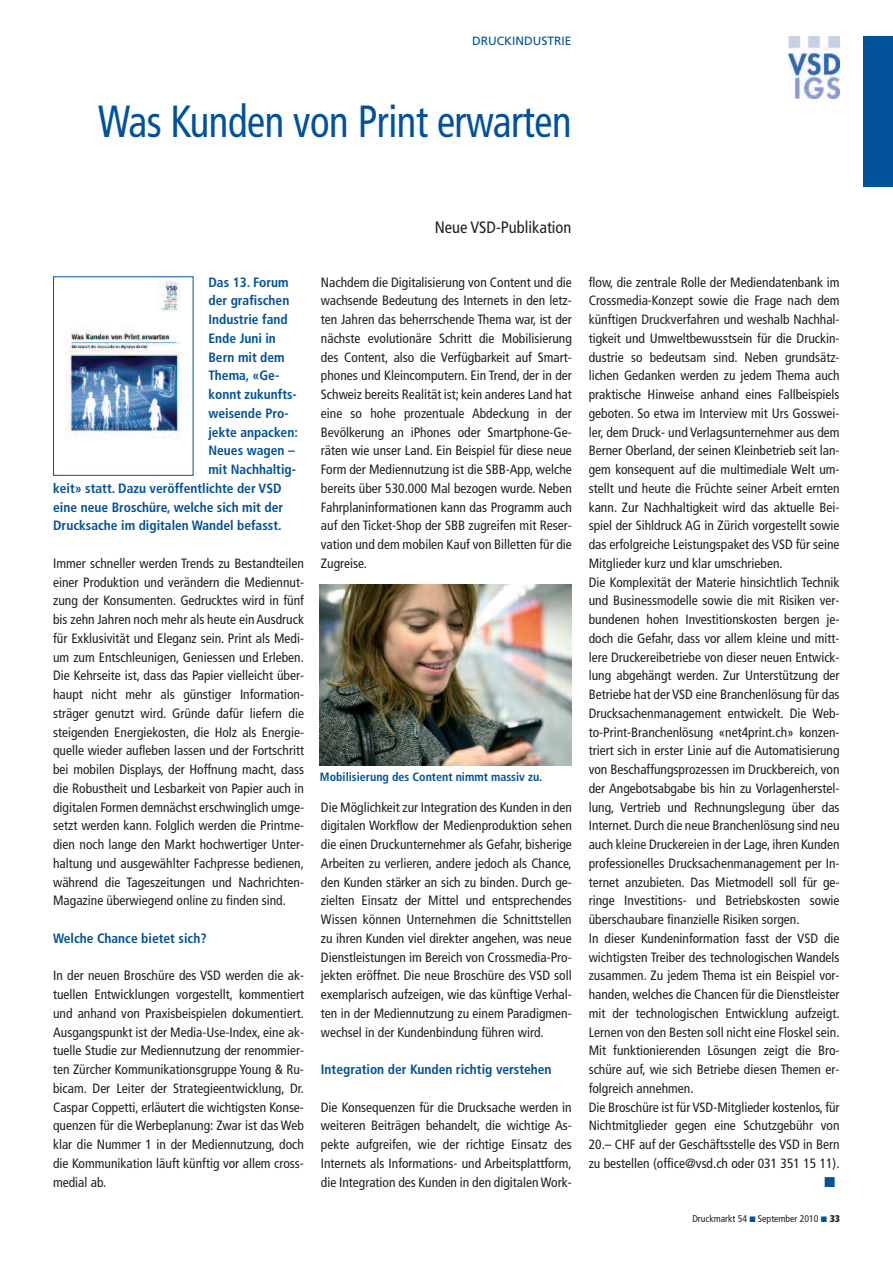
<style>
.page{position:relative;width:893px;height:1263px;background:#fff}
.page>*{position:absolute;margin:0;border:0;box-sizing:border-box;transform-origin:0 0}
.t1{font:condensed 45px "Frutiger";letter-spacing:-.01em;color:#01519c;scale:.9 1}
.t2{font:condensed 16.5px "Frutiger";color:#231f20}
.t3{font:condensed 13.5px/18.8px "Frutiger";color:#231f20;text-align:justify}
.t4{font:700 condensed 13.5px "Frutiger";color:#01519c}
.t5{font:700 condensed 12px "Frutiger";color:#01519c}
.t6{font:12px "Frutiger";color:#01519c}
.t7{font:condensed 9.75px "Frutiger";color:#231f20}
.s1{font-weight:900}
</style>
<div class="page">
<img style="left:788px;top:36px;width:51px;height:62px">
<div style="left:863px;top:36px;width:30px;height:151px;background:#01519c"></div>
<img style="left:65px;top:278px;width:116px;height:161px">
<div style="left:53px;top:276px;width:140px;height:200px;border:1px solid #01519c"></div>
<img style="left:320px;top:585px;width:251px;height:181px">
<p class="t6" style="left:472px;top:36px;width:101px">DRUCKINDUSTRIE</p>
<h1 class="t1" style="left:98px;top:103px;width:528px">Was Kunden von Print erwarten</h1>
<p class="t2" style="left:435px;top:220px;width:138px">Neue VSD-Publikation</p>
<p class="t4" style="left:208px;top:276px;width:82px">Das 13. Forum</p>
<p class="t4" style="left:208px;top:295px;width:82px">der grafischen</p>
<p class="t4" style="left:208px;top:314px;width:81px">Industrie fand</p>
<p class="t4" style="left:208px;top:333px;width:69px">Ende Juni in</p>
<p class="t4" style="left:208px;top:351px;width:78px">Bern mit dem</p>
<p class="t4" style="left:208px;top:370px;width:72px">Thema, «Ge-</p>
<p class="t4" style="left:208px;top:389px;width:90px">konnt zukunfts-</p>
<p class="t4" style="left:208px;top:408px;width:82px">weisende Pro-</p>
<p class="t4" style="left:208px;top:426px;width:91px">jekte anpacken:</p>
<p class="t4" style="left:208px;top:445px;width:88px">Neues wagen –</p>
<p class="t4" style="left:208px;top:464px;width:89px">mit Nachhaltig-</p>
<p class="t4" style="left:53px;top:483px;width:230px">keit» statt. Dazu veröffentlichte der VSD</p>
<p class="t4" style="left:53px;top:501px;width:232px">eine neue Broschüre, welche sich mit der</p>
<p class="t4" style="left:53px;top:520px;width:230px">Drucksache im digitalen Wandel befasst.</p>
<p class="t3" style="left:53px;top:555px;width:252px">Immer schneller werden Trends zu Bestandteilen einer Produktion und verändern die Mediennut&shy;zung der Konsumenten. Gedrucktes wird in fünf bis zehn Jahren noch mehr als heute ein Ausdruck für Exklusivität und Eleganz sein. Print als Medi&shy;um zum Entschleunigen, Geniessen und Erleben.<br>Die Kehrseite ist, dass das Papier vielleicht über&shy;haupt nicht mehr als günstiger Information&shy;sträger genutzt wird. Gründe dafür liefern die steigenden Energiekosten, die Holz als Energie&shy;quelle wieder aufleben lassen und der Fortschritt bei mobilen Displays, der Hoffnung macht, dass die Robustheit und Lesbarkeit von Papier auch in digitalen Formen demnächst erschwinglich umge&shy;setzt werden kann. Folglich werden die Printme&shy;dien noch lange den Markt hochwertiger Unter&shy;haltung und ausgewählter Fachpresse bedienen, während die Tageszeitungen und Nachrichten-Magazine überwiegend online zu finden sind.</p>
<p class="t4" style="left:53px;top:933px;width:155px">Welche Chance bietet sich?</p>
<p class="t3" style="left:53px;top:967px;width:252px">In der neuen Broschüre des VSD werden die ak&shy;tuellen Entwicklungen vorgestellt, kommentiert und anhand von Praxisbeispielen dokumentiert.<br>Ausgangspunkt ist der Media-Use-Index, eine ak&shy;tuelle Studie zur Mediennutzung der renommier&shy;ten Zürcher Kommunikationsgruppe Young &amp; Ru&shy;bicam. Der Leiter der Strategieentwicklung, Dr.<br>Caspar Coppetti, erläutert die wichtigsten Konse&shy;quenzen für die Werbeplanung: Zwar ist das Web klar die Nummer 1 in der Mediennutzung, doch die Kommunikation läuft künftig vor allem cross&shy;medial ab.</p>
<p class="t3" style="left:321px;top:274px;width:252px">Nachdem die Digitalisierung von Content und die wachsende Bedeutung des Internets in den letz&shy;ten Jahren das beherrschende Thema war, ist der nächste evolutionäre Schritt die Mobilisierung des Content, also die Verfügbarkeit auf Smart&shy;phones und Kleincomputern. Ein Trend, der in der Schweiz bereits Realität ist; kein anderes Land hat eine so hohe prozentuale Abdeckung in der Bevölkerung an iPhones oder Smartphone-Ge&shy;räten wie unser Land. Ein Beispiel für diese neue Form der Mediennutzung ist die SBB-App, welche bereits über 530.000 Mal bezogen wurde. Neben Fahrplaninformationen kann das Programm auch auf den Ticket-Shop der SBB zugreifen mit Reser&shy;vation und dem mobilen Kauf von Billetten für die Zugreise.</p>
<p class="t5" style="left:320px;top:772px;width:224px">Mobilisierung des Content nimmt massiv zu.</p>
<p class="t3" style="left:321px;top:799px;width:252px">Die Möglichkeit zur Integration des Kunden in den digitalen Workflow der Medienproduktion sehen die einen Druckunternehmer als Gefahr, bisherige Arbeiten zu verlieren, andere jedoch als Chance, den Kunden stärker an sich zu binden. Durch ge&shy;zielten Einsatz der Mittel und entsprechendes Wissen können Unternehmen die Schnittstellen zu ihren Kunden viel direkter angehen, was neue Dienstleistungen im Bereich von Crossmedia-Pro&shy;jekten eröffnet. Die neue Broschüre des VSD soll exemplarisch aufzeigen, wie das künftige Verhal&shy;ten in der Mediennutzung zu einem Paradigmen&shy;wechsel in der Kundenbindung führen wird.</p>
<p class="t4" style="left:321px;top:1064px;width:232px">Integration der Kunden richtig verstehen</p>
<p class="t3" style="left:321px;top:1099px;width:252px">Die Konsequenzen für die Drucksache werden in weiteren Beiträgen behandelt, die wichtige As&shy;pekte aufgreifen, wie der richtige Einsatz des Internets als Informations- und Arbeitsplattform, die Integration des Kunden in den digitalenWork-</p>
<p class="t3" style="left:589px;top:274px;width:252px;text-align:left">flow, die zentrale Rolle der Mediendatenbank im Crossmedia-Konzept sowie die Frage nach dem künftigen Druckverfahren und weshalb Nachhal&shy;tigkeit und Umweltbewusstsein für die Druckin&shy;dustrie so bedeutsam sind. Neben grundsätz&shy;lichen Gedanken werden zu jedem Thema auch praktische Hinweise anhand eines Fallbeispiels geboten. So etwa im Interview mit Urs Gosswei&shy;ler, dem Druck- und Verlagsunternehmer aus dem Berner Oberland, der seinen Kleinbetrieb seit lan&shy;gem konsequent auf die multimediale Welt um&shy;stellt und heute die Früchte seiner Arbeit ernten kann. Zur Nachhaltigkeit wird das aktuelle Bei&shy;spiel der Sihldruck AG in Zürich vorgestellt sowie das erfolgreiche Leistungspaket des VSD für seine Mitglieder kurz und klar umschrieben.<br>Die Komplexität der Materie hinsichtlich Technik und Businessmodelle sowie die mit Risiken ver&shy;bundenen hohen Investitionskosten bergen je&shy;doch die Gefahr, dass vor allem kleine und mitt&shy;lere Druckereibetriebe von dieser neuen Entwick&shy;lung abgehängt werden. Zur Unterstützung der Betriebe hat der VSD eine Branchenlösung für das Drucksachenmanagement entwickelt. Die Web&shy;to-Print-Branchenlösung «net4print.ch» konzen&shy;triert sich in erster Linie auf die Automatisierung von Beschaffungsprozessen im Druckbereich, von der Angebotsabgabe bis hin zu Vorlagenherstel&shy;lung, Vertrieb und Rechnungslegung über das Internet. Durch die neue Branchenlösung sind neu auch kleine Druckereien in der Lage, ihren Kunden professionelles Drucksachenmanagement per In&shy;ternet anzubieten. Das Mietmodell soll für ge&shy;ringe Investitions- und Betriebskosten sowie überschaubare finanzielle Risiken sorgen.<br>In dieser Kundeninformation fasst der VSD die wichtigsten Treiber des technologischen Wandels zusammen. Zu jedem Thema ist ein Beispiel vor&shy;handen, welches die Chancen für die Dienstleister mit der technologischen Entwicklung aufzeigt.<br>Lernen von den Besten soll nicht eine Floskel sein.<br>Mit funktionierenden Lösungen zeigt die Bro&shy;schüre auf, wie sich Betriebe diesen Themen er&shy;folgreich annehmen.<br>Die Broschüre ist für VSD-Mitglieder kostenlos, für Nichtmitglieder gegen eine Schutzgebühr von 20.– CHF auf der Geschäftsstelle des VSD in Bern zu bestellen (office@vsd.ch oder 031 351 15 11).</p>
<p class="t7" style="left:692px;top:1214px;width:149px">Druckmarkt 54 September 2010 <span class="s1">33</span></p>
</div>
